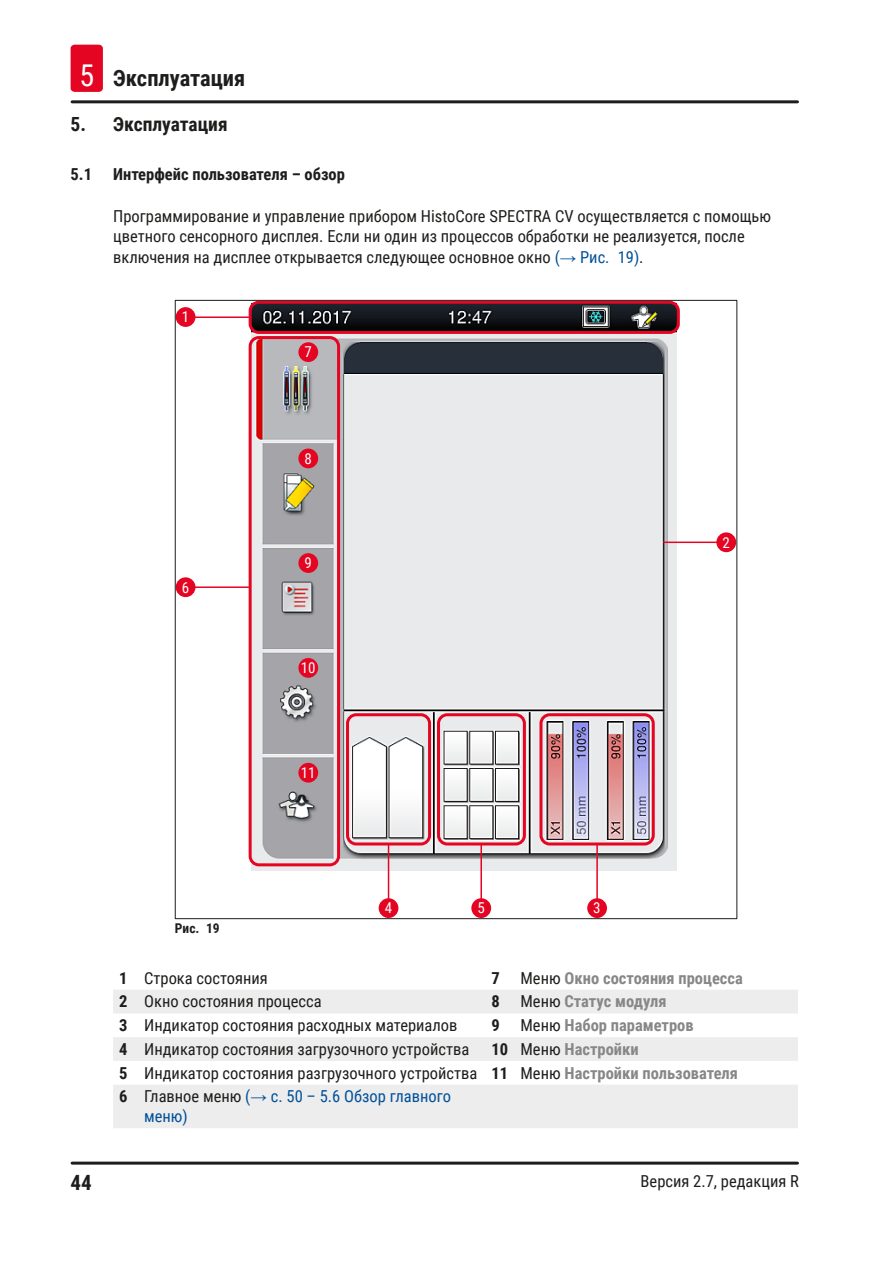
<style>
.page{position:relative;width:893px;height:1263px;background:#fff}
.page>*{position:absolute;margin:0;border:0;box-sizing:border-box;transform-origin:0 0}
.t1{font:700 22.5px "Roboto Condensed";color:#1d1d1b}
.t2{font:700 21px "Roboto Condensed";color:#1d1d1b}
.t3{font:700 19.5px "Roboto Condensed";color:#1d1d1b}
.Description_text{font:16.5px/20.9px "Roboto Condensed";color:#1d1d1b}
.Table_text{font:16.5px "Roboto Condensed";color:#1d1d1b}
.Table_text-2{font:700 16.5px "Roboto Condensed";color:#878787}
.Table_heading{font:700 16.5px "Roboto Condensed";color:#1d1d1b}
.Table_text-3{font:16.5px/19.8px "Roboto Condensed";color:#005099}
.t4{font:15px "Roboto Condensed";color:#fff}
.t5{font:700 13.5px "Roboto Condensed";color:#1d1d1b}
.s1{font-weight:400;font-size:30px;color:#fff}
.s2{color:#005099}
.s3{font-family:"Arial";color:#005099}
.s4{font-weight:400;color:#1d1d1b}
.s5{color:#1d1d1b}
.s6{font-family:"Arial"}
</style>
<div class="page">
<hr style="left:72px;top:1161px;width:725px;height:3px;background:#1d1d1b">
<hr style="left:72px;top:100px;width:725px;height:3px;background:#1d1d1b">
<div style="left:71px;top:45px;width:32px;height:47px;background:#e40522;border-radius:4px"></div>
<img style="left:251px;top:305px;width:426px;height:566px">
<div style="left:249px;top:301px;width:431px;height:33px;border:3px solid #e40522;border-radius:9px"></div>
<div style="left:249px;top:336px;width:91px;height:530px;border:3px solid #e40522;border-radius:9px"></div>
<div style="left:346px;top:713px;width:85px;height:132px;border:3px solid #e40522;border-radius:9px"></div>
<div style="left:437px;top:713px;width:89px;height:132px;border:3px solid #e40522;border-radius:9px"></div>
<div style="left:539px;top:713px;width:116px;height:132px;border:3px solid #e40522;border-radius:9px"></div>
<hr style="left:195px;top:586px;width:54px;height:2px;background:#e40522">
<hr style="left:195px;top:316px;width:54px;height:2px;background:#e40522">
<hr style="left:388px;top:845px;width:1px;height:54px;background:#e40522">
<hr style="left:480px;top:845px;width:2px;height:54px;background:#e40522">
<hr style="left:596px;top:845px;width:2px;height:54px;background:#e40522">
<hr style="left:664px;top:541px;width:53px;height:2px;background:#e40522">
<div style="left:176px;top:307px;width:19px;height:20px;background:#e40522;border-radius:50%"></div>
<div style="left:471px;top:898px;width:20px;height:20px;background:#e40522;border-radius:50%"></div>
<div style="left:716px;top:532px;width:20px;height:20px;background:#e40522;border-radius:50%"></div>
<div style="left:587px;top:898px;width:20px;height:20px;background:#e40522;border-radius:50%"></div>
<div style="left:379px;top:898px;width:19px;height:20px;background:#e40522;border-radius:50%"></div>
<div style="left:176px;top:577px;width:19px;height:20px;background:#e40522;border-radius:50%"></div>
<div style="left:298px;top:342px;width:20px;height:20px;background:#e40522;border-radius:50%"></div>
<div style="left:298px;top:449px;width:20px;height:19px;background:#e40522;border-radius:50%"></div>
<div style="left:298px;top:553px;width:20px;height:20px;background:#e40522;border-radius:50%"></div>
<div style="left:298px;top:658px;width:20px;height:20px;background:#e40522;border-radius:50%"></div>
<div style="left:298px;top:763px;width:20px;height:19px;background:#e40522;border-radius:50%"></div>
<svg style="left:113px;top:990px;width:685px;height:138px;fill:#ededed"></svg>
<h1 class="t1" style="left:79px;top:63px;width:167px"><span class="s1">5</span> Эксплуатация</h1>
<p class="t3" style="left:71px;top:111px;width:159px">5. Эксплуатация</p>
<p class="Table_heading" style="left:71px;top:162px;width:23px">5.1</p>
<p class="Table_heading" style="left:113px;top:162px;width:233px">Интерфейс пользователя – обзор</p>
<p class="Description_text" style="left:113px;top:205px;width:659px">Программирование и управление прибором HistoCore SPECTRA CV осуществляется с помощью цветного сенсорного дисплея. Если ни один из процессов обработки не реализуется, после включения на дисплее открывается следующее основное окно <span class="s2">(</span><span class="s3">→</span> <span class="s2">Рис. 19)</span>.</p>
<p class="t4" style="left:182px;top:306px;width:9px">1</p>
<p class="t4" style="left:182px;top:577px;width:9px">6</p>
<p class="t5" style="left:175px;top:919px;width:46px">Рис. 19</p>
<p class="t4" style="left:304px;top:342px;width:9px">7</p>
<p class="t4" style="left:304px;top:448px;width:9px">8</p>
<p class="t4" style="left:304px;top:552px;width:9px">9</p>
<p class="t4" style="left:301px;top:657px;width:16px">10</p>
<p class="t4" style="left:301px;top:762px;width:16px">11</p>
<p class="t4" style="left:385px;top:898px;width:9px">4</p>
<p class="t4" style="left:593px;top:898px;width:9px">3</p>
<p class="t4" style="left:477px;top:898px;width:9px">5</p>
<p class="t4" style="left:722px;top:532px;width:9px">2</p>
<p class="Table_heading" style="left:119px;top:966px;width:10px">1</p>
<p class="Table_text" style="left:144px;top:966px;width:125px">Строка состояния</p>
<p class="Table_heading" style="left:492px;top:966px;width:10px">7</p>
<p class="Table_text-2" style="left:520px;top:966px;width:224px"><span class="s4">Меню</span> Окно состояния процесса</p>
<p class="Table_heading" style="left:119px;top:990px;width:10px">2</p>
<p class="Table_text" style="left:144px;top:990px;width:179px">Окно состояния процесса</p>
<p class="Table_heading" style="left:492px;top:990px;width:10px">8</p>
<p class="Table_text-2" style="left:520px;top:990px;width:147px"><span class="s4">Меню</span> Статус модуля</p>
<p class="Table_heading" style="left:119px;top:1014px;width:10px">3</p>
<p class="Table_text" style="left:144px;top:1014px;width:315px">Индикатор состояния расходных материалов</p>
<p class="Table_heading" style="left:492px;top:1014px;width:10px">9</p>
<p class="Table_text-2" style="left:520px;top:1014px;width:175px"><span class="s4">Меню</span> Набор параметров</p>
<p class="Table_heading" style="left:119px;top:1037px;width:10px">4</p>
<p class="Table_text" style="left:144px;top:1037px;width:327px">Индикатор состояния загрузочного устройства</p>
<p class="Table_heading" style="left:492px;top:1037px;width:18px">10</p>
<p class="Table_text-2" style="left:520px;top:1037px;width:120px"><span class="s4">Меню</span> Настройки</p>
<p class="Table_heading" style="left:119px;top:1061px;width:10px">5</p>
<p class="Table_text" style="left:144px;top:1061px;width:335px">Индикатор состояния разгрузочного устройства</p>
<p class="Table_heading" style="left:492px;top:1061px;width:18px">11</p>
<p class="Table_text-2" style="left:520px;top:1061px;width:219px"><span class="s4">Меню</span> Настройки пользователя</p>
<p class="Table_heading" style="left:119px;top:1085px;width:10px">6</p>
<p class="Table_text-3" style="left:144px;top:1086px;width:308px"><span class="s5">Главное меню</span> (<span class="s6">→</span> с. 50 – 5.6 Обзор главного меню)</p>
<p class="t2" style="left:71px;top:1168px;width:23px">44</p>
<p class="Description_text" style="left:641px;top:1170px;width:160px">Версия 2.7, редакция R</p>
</div>
